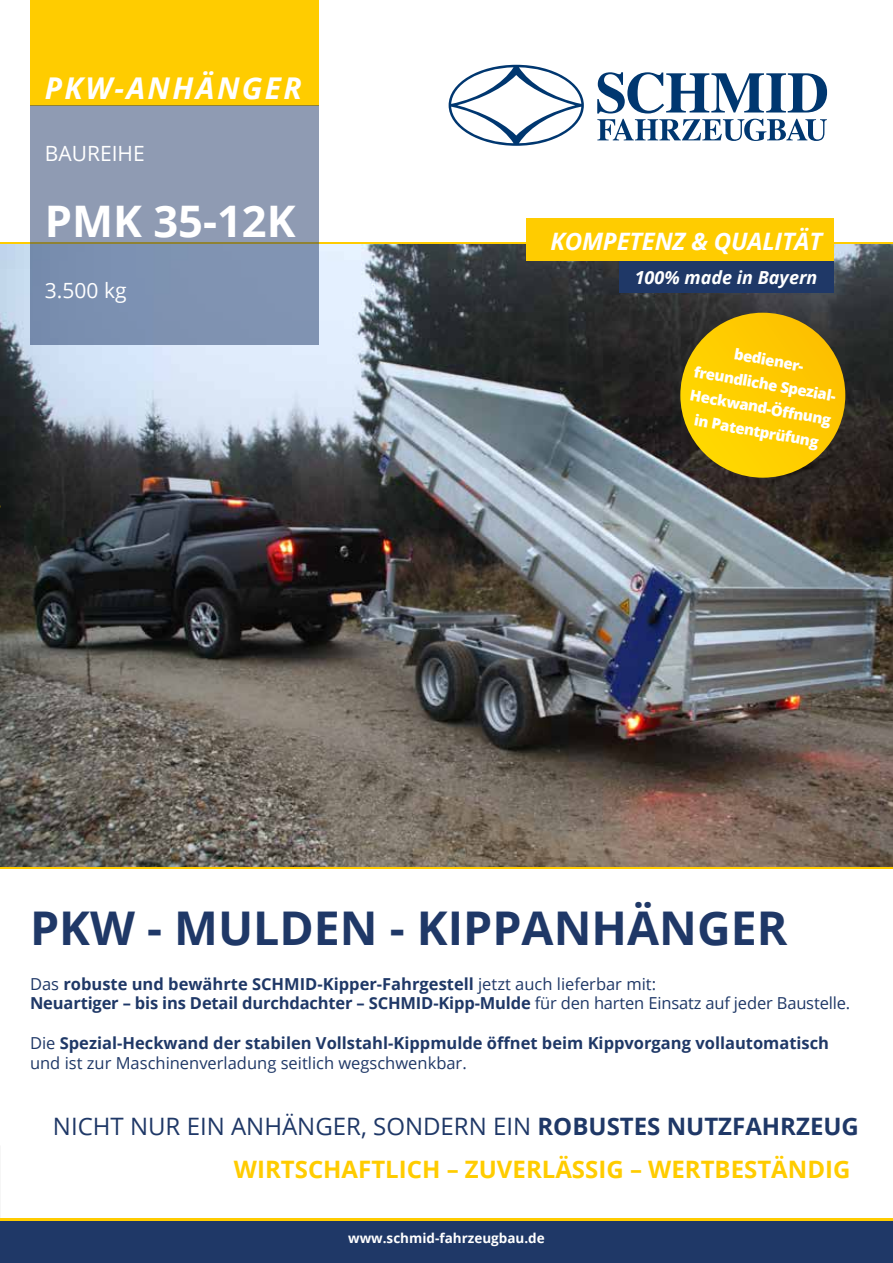
<style>
.page{position:relative;width:893px;height:1263px;background:#fff}
.page>*{position:absolute;margin:0;border:0;box-sizing:border-box;transform-origin:0 0}
.t1{font:700 46.5px "Open Sans";color:#1f3867}
.t2{font:700 43.5px "Open Sans";color:#fff}
.t3{font:italic 700 30px "Open Sans";letter-spacing:.075em;color:#fff}
.t4{font:24px "Open Sans";color:#1f3867}
.t5{font:700 24px "Open Sans";color:#fc0}
.t6{font:italic 700 24px "Open Sans";letter-spacing:-.01em;color:#fff}
.t7{font:21px "Open Sans";color:#fff}
.t8{font:italic 700 18px "Open Sans";color:#fff}
.t9{font:700 16.5px/19.8px "Open Sans";color:#1f3867}
.t10{font:800 15px/24px "Open Sans";color:#fff;text-align:center}
.t11{font:700 13.5px "Open Sans";color:#fff}
.s1{font-weight:400}
.s2{font-weight:700}
</style>
<div class="page">
<img style="left:0;top:244px;width:893px;height:624px">
<div style="left:0;top:1220px;width:893px;height:43px;background:#1f3867"></div>
<svg style="left:597px;top:72px;width:230px;height:69px"></svg>
<svg style="left:449px;top:65px;width:135px;height:80px"></svg>
<div style="left:31px;top:0;width:288px;height:105px;background:#fc0"></div>
<hr style="left:0;top:242px;width:893px;height:2px;background:#fc0">
<hr style="left:0;top:868px;width:893px;height:1px;background:#fc0">
<div style="left:526px;top:218px;width:307px;height:43px;background:#fc0"></div>
<div style="left:619px;top:261px;width:214px;height:32px;background:#1f3867"></div>
<div style="left:31px;top:105px;width:288px;height:239px;background:linear-gradient(to bottom,#959eb3,#7b8faf)"></div>
<div style="left:680px;top:313px;width:165px;height:165px;background:#fc0;border-radius:82px"></div>
<hr style="left:0;top:1218px;width:893px;height:2px;background:#fc0">
<h3 class="t3" style="left:45px;top:67px;width:258px">PKW-ANHÄNGER</h3>
<p class="t7" style="left:45px;top:139px;width:101px">BAUREIHE</p>
<h2 class="t2" style="left:45px;top:190px;width:252px">PMK 35-12K</h2>
<p class="t7" style="left:45px;top:276px;width:83px">3.500 kg</p>
<h3 class="t6" style="left:550px;top:224px;width:273px">KOMPETENZ &amp; QUALITÄT</h3>
<p class="t8" style="left:635px;top:264px;width:184px">100% made in Bayern</p>
<p class="t10" style="left:700px;top:335px;width:148px;rotate:10deg">bediener&shy;freundliche Spezial-<br>Heckwand-Öffnung in Patentprüfung</p>
<h1 class="t1" style="left:30px;top:895px;width:759px">PKW - MULDEN - KIPPANHÄNGER</h1>
<p class="t9" style="left:30px;top:973px;width:822px"><span class="s1">Das</span> robuste und bewährte SCHMID-Kipper-Fahrgestell <span class="s1">jetzt auch lieferbar mit:<br></span>Neuartiger – bis ins Detail durchdachter – SCHMID-Kipp-Mulde <span class="s1">für den harten Einsatz auf jeder Baustelle.</span></p>
<p class="t9" style="left:30px;top:1033px;width:801px"><span class="s1">Die</span> Spezial-Heckwand der stabilen Vollstahl-Kippmulde öffnet beim Kippvorgang vollautomatisch <span class="s1">und ist zur Maschinenverladung seitlich wegschwenkbar.</span></p>
<h3 class="t4" style="left:53px;top:1110px;width:807px">NICHT NUR EIN ANHÄNGER, SONDERN EIN <span class="s2">ROBUSTES NUTZFAHRZEUG</span></h3>
<h3 class="t5" style="left:234px;top:1152px;width:618px">WIRTSCHAFTLICH – ZUVERLÄSSIG – WERTBESTÄNDIG</h3>
<p class="t11" style="left:348px;top:1229px;width:198px">www.schmid-fahrzeugbau.de</p>
</div>
